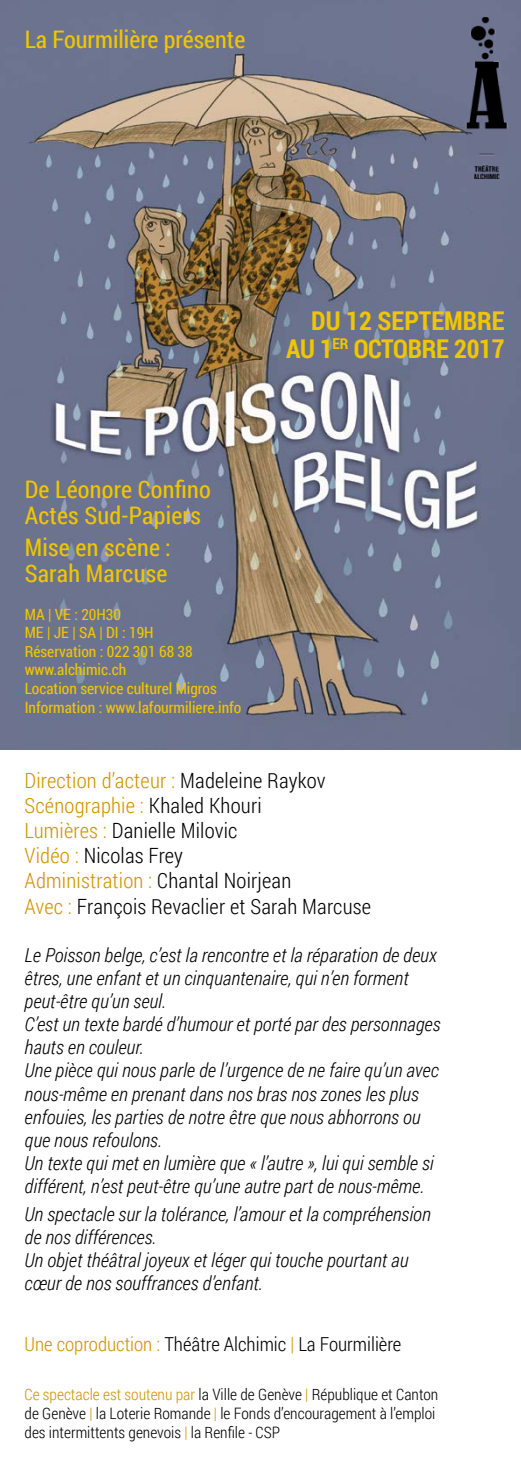
<style>
.page{position:relative;width:521px;height:1474px;background:#fff}
.page>*{position:absolute;margin:0;border:0;box-sizing:border-box;transform-origin:0 0}
.t1{font:700 25.9px/27.7px "Roboto Condensed";letter-spacing:-.005em;color:#f0c600;text-align:right}
.t2{font:24.15px/25.9px "Roboto Condensed";letter-spacing:.01em;color:#f0c600}
.t3{font:300 21px/25.2px "Roboto Condensed";letter-spacing:.01em;color:#000}
.t4{font:italic 300 19.25px/23.1px "Roboto Condensed";color:#000}
.t5{font:300 19.25px "Roboto Condensed";color:#000}
.t6{font:300 15.75px/18.9px "Roboto Condensed";color:#000}
.t7{font:15.58px/18.6px "Roboto Condensed";color:#f0c600}
.s1{color:#d09400}
</style>
<div class="page">
<img style="left:0;top:0;width:521px;height:749px">
<img style="left:455px;top:11px;width:63px;height:183px">
<p class="t2" style="left:25px;top:26px;width:222px">La Fourmilière présente</p>
<h1 class="t1" style="left:286px;top:306px;width:220px">DU 12 SEPTEMBRE<br>AU 1<sup>ER</sup> OCTOBRE 2017</h1>
<p class="t2" style="left:25px;top:475px;width:188px">De Léonore Confino<br>Actes Sud-Papiers</p>
<p class="t2" style="left:25px;top:534px;width:147px">Mise en scène :<br>Sarah Marcuse</p>
<p class="t7" style="left:25px;top:604px;width:218px">MA | VE : 20H30<br>ME | JE | SA | DI : 19H<br>Réservation : 022 301 68 38 www.alchimic.ch<br>Location service culturel Migros<br>Information : www.lafourmiliere.info</p>
<p class="t3" style="left:25px;top:766px;width:348px"><span class="s1">Direction d’acteur :</span> Madeleine Raykov<br><span class="s1">Scénographie :</span> Khaled Khouri<br><span class="s1">Lumières :</span> Danielle Milovic<br><span class="s1">Vidéo :</span> Nicolas Frey<br><span class="s1">Administration :</span> Chantal Noirjean<br><span class="s1">Avec :</span> François Revaclier et Sarah Marcuse</p>
<p class="t4" style="left:25px;top:942px;width:417px">Le Poisson belge, c’est la rencontre et la réparation de deux êtres, une enfant et un cinquantenaire, qui n’en forment peut-être qu’un seul.<br>C’est un texte bardé d’humour et porté par des personnages hauts en couleur.<br>Une pièce qui nous parle de l’urgence de ne faire qu’un avec nous-même en prenant dans nos bras nos zones les plus enfouies, les parties de notre être que nous abhorrons ou que nous refoulons.<br>Un texte qui met en lumière que « l’autre », lui qui semble si différent, n’est peut-être qu’une autre part de nous-même.</p>
<p class="t4" style="left:25px;top:1202px;width:408px">Un spectacle sur la tolérance, l’amour et la compréhension de nos différences.<br>Un objet théâtral joyeux et léger qui touche pourtant au cœur de nos souffrances d’enfant.</p>
<p class="t5" style="left:25px;top:1330px;width:378px"><span class="s1">Une coproduction :</span> Théâtre Alchimic <span class="s1">|</span> La Fourmilière</p>
<p class="t6" style="left:25px;top:1383px;width:415px"><span class="s1">Ce spectacle est soutenu par</span> la Ville de Genève <span class="s1">|</span> République et Canton de Genève <span class="s1">|</span> la Loterie Romande <span class="s1">|</span> le Fonds d’encouragement à l’emploi des intermittents genevois <span class="s1">|</span> la Renfile - CSP</p>
</div>
